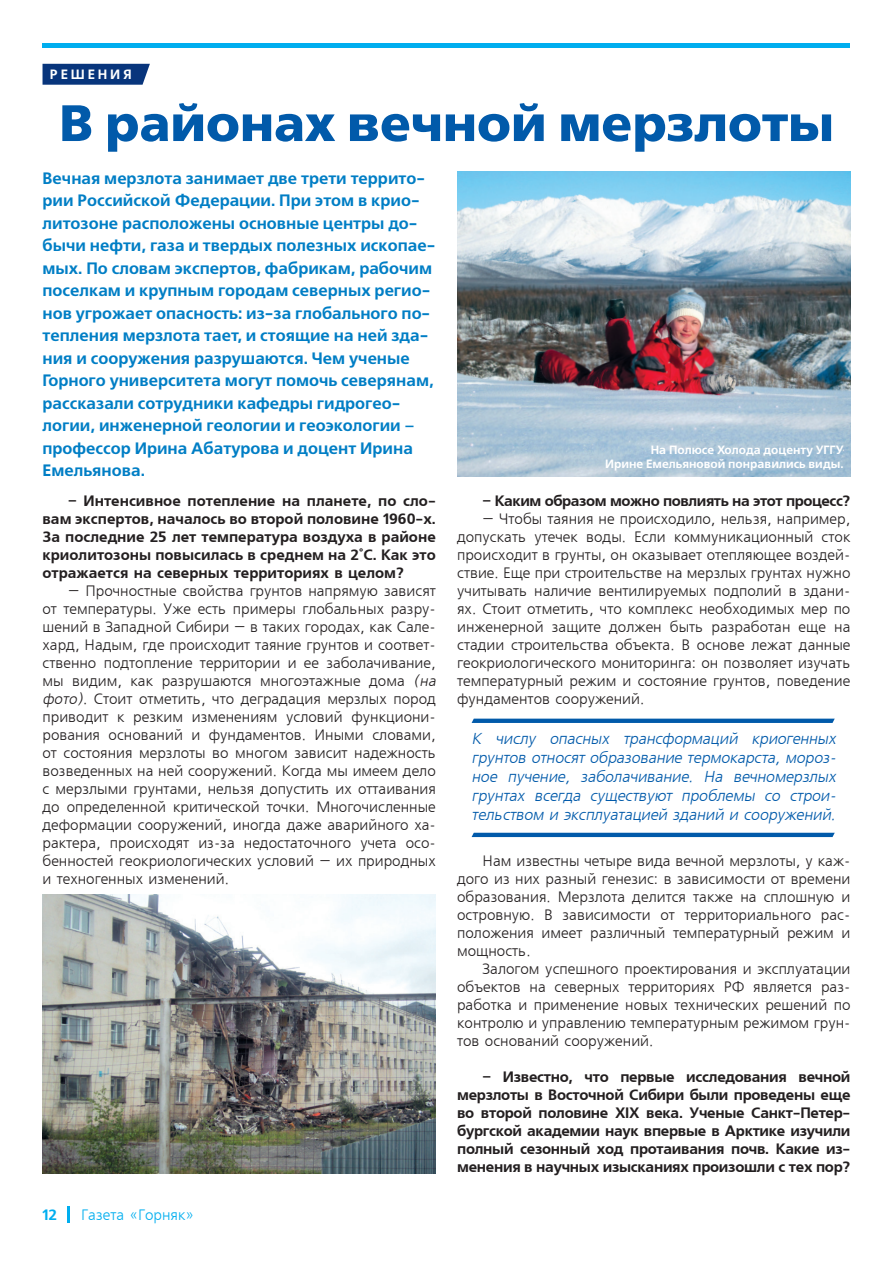
<style>
.page{position:relative;width:893px;height:1263px;background:#fff}
.page>*{position:absolute;margin:0;border:0;box-sizing:border-box;transform-origin:0 0}
.t1{font:700 51px "Free Set";color:#015aaa}
.t2{font:600 16.5px/22.5px "Free Set";color:#007ec5}
.t3{font:italic 15.75px/18.9px "Free Set CTT";color:#015aaa;text-align:justify}
.t4{font:15px/18px "Free Set CTT";color:#231f20;text-align:justify}
.t5{font:15px/18px "AXP Free Set C Bold";letter-spacing:-.02em;color:#231f20;text-align:justify}
.t6{font:15px "Free Set Cyrillic";color:#00aeef}
.t7{font:15px "Free Set Bold Cyrillic";color:#00aeef}
.t8{font:600 13.5px "Free Set";letter-spacing:.21em;color:#fff}
.t9{font:600 12px/14.4px "Free Set";color:#fff;text-align:right}
.s1{font-style:italic}
</style>
<div class="page">
<hr style="left:67px;top:1206px;width:3px;height:17px;background:#00aeef">
<hr style="left:43px;top:44px;width:807px;height:4px;background:#00aeef">
<svg style="left:43px;top:64px;width:107px;height:21px;background:#143e82"></svg>
<img style="left:43px;top:895px;width:393px;height:279px">
<img style="left:457px;top:171px;width:393px;height:305px">
<svg style="left:472px;top:719px;width:363px;height:4px"></svg>
<svg style="left:472px;top:833px;width:363px;height:4px"></svg>
<p class="t8" style="left:50px;top:66px;width:83px">РЕШЕНИЯ</p>
<p class="t1" style="left:59px;top:93px;width:776px">В районах вечной мерзлоты</p>
<p class="t2" style="left:43px;top:167px;width:394px">Вечная мерзлота занимает две трети террито&shy;рии Российской Федерации. При этом в крио&shy;литозоне расположены основные центры до&shy;бычи нефти, газа и твердых полезных ископае&shy;мых. По словам экспертов, фабрикам, рабочим поселкам и крупным городам северных регио&shy;нов угрожает опасность: из-за глобального по&shy;тепления мерзлота тает, и стоящие на ней зда&shy;ния и сооружения разрушаются. Чем ученые Горного университета могут помочь северянам, рассказали сотрудники кафедры гидрогео&shy;логии, инженерной геологии и геоэкологии – профессор Ирина Абатурова и доцент Ирина Емельянова.</p>
<p class="t5" style="left:43px;top:492px;width:395px;text-indent:26px">– Интенсивное потепление на планете, по сло&shy;вам экспертов, началось во второй половине 1960-х.<br>За последние 25 лет температура воздуха в районе криолитозоны повысилась в среднем на 2°С. Как это отражается на северных территориях в целом?</p>
<p class="t4" style="left:43px;top:582px;width:398px;text-align:left;text-indent:26px">– Прочностные свойства грунтов напрямую зависят от температуры. Уже есть примеры глобальных разру&shy;шений в Западной Сибири – в таких городах, как Сале&shy;хард, Надым, где происходит таяние грунтов и соответ&shy;ственно подтопление территории и ее заболачивание, мы видим, как разрушаются многоэтажные дома <span class="s1">(на фото)</span>. Стоит отметить, что деградация мерзлых пород приводит к резким изменениям условий функциони&shy;рования оснований и фундаментов. Иными словами, от состояния мерзлоты во многом зависит надежность возведенных на ней сооружений. Когда мы имеем дело с мерзлыми грунтами, нельзя допустить их оттаивания до определенной критической точки. Многочисленные деформации сооружений, иногда даже аварийного ха&shy;рактера, происходят из-за недостаточного учета осо&shy;бенностей геокриологических условий – их природных и техногенных изменений.</p>
<p class="t7" style="left:42px;top:1206px;width:17px">12</p>
<p class="t6" style="left:81px;top:1207px;width:114px">Газета «Горняк»</p>
<p class="t9" style="left:605px;top:443px;width:240px">На Полюсе Холода доценту УГГУ<br>Ирине Емельяновой понравились виды.</p>
<p class="t5" style="left:483px;top:492px;width:369px">– Каким образом можно повлиять на этот процесс?</p>
<p class="t4" style="left:457px;top:510px;width:395px;text-indent:26px">– Чтобы таяния не происходило, нельзя, например, допускать утечек воды. Если коммуникационный сток происходит в грунты, он оказывает отепляющее воздей&shy;ствие. Еще при строительстве на мерзлых грунтах нужно учитывать наличие вентилируемых подполий в здани&shy;ях. Стоит отметить, что комплекс необходимых мер по инженерной защите должен быть разработан еще на стадии строительства объекта. В основе лежат данные геокриологического мониторинга: он позволяет изучать температурный режим и состояние грунтов, поведение фундаментов сооружений.</p>
<p class="t3" style="left:472px;top:730px;width:369px">К числу опасных трансформаций криогенных грунтов относят образование термокарста, мороз&shy;ное пучение, заболачивание. На вечномерзлых грунтах всегда существуют проблемы со строи&shy;тельством и эксплуатацией зданий и сооружений.</p>
<p class="t4" style="left:457px;top:852px;width:395px;text-indent:26px">Нам известны четыре вида вечной мерзлоты, у каж&shy;дого из них разный генезис: в зависимости от времени образования. Мерзлота делится также на сплошную и островную. В зависимости от территориального рас&shy;положения имеет различный температурный режим и мощность.</p>
<p class="t4" style="left:457px;top:960px;width:395px;text-indent:26px">Залогом успешного проектирования и эксплуатации объектов на северных территориях РФ является раз&shy;работка и применение новых технических решений по контролю и управлению температурным режимом грун&shy;тов оснований сооружений.</p>
<p class="t5" style="left:457px;top:1068px;width:395px;text-indent:26px">– Известно, что первые исследования вечной мерзлоты в Восточной Сибири были проведены еще во второй половине XIX века. Ученые Санкт-Петер&shy;бургской академии наук впервые в Арктике изучили полный сезонный ход протаивания почв. Какие из&shy;менения в научных изысканиях произошли с тех пор?</p>
</div>
